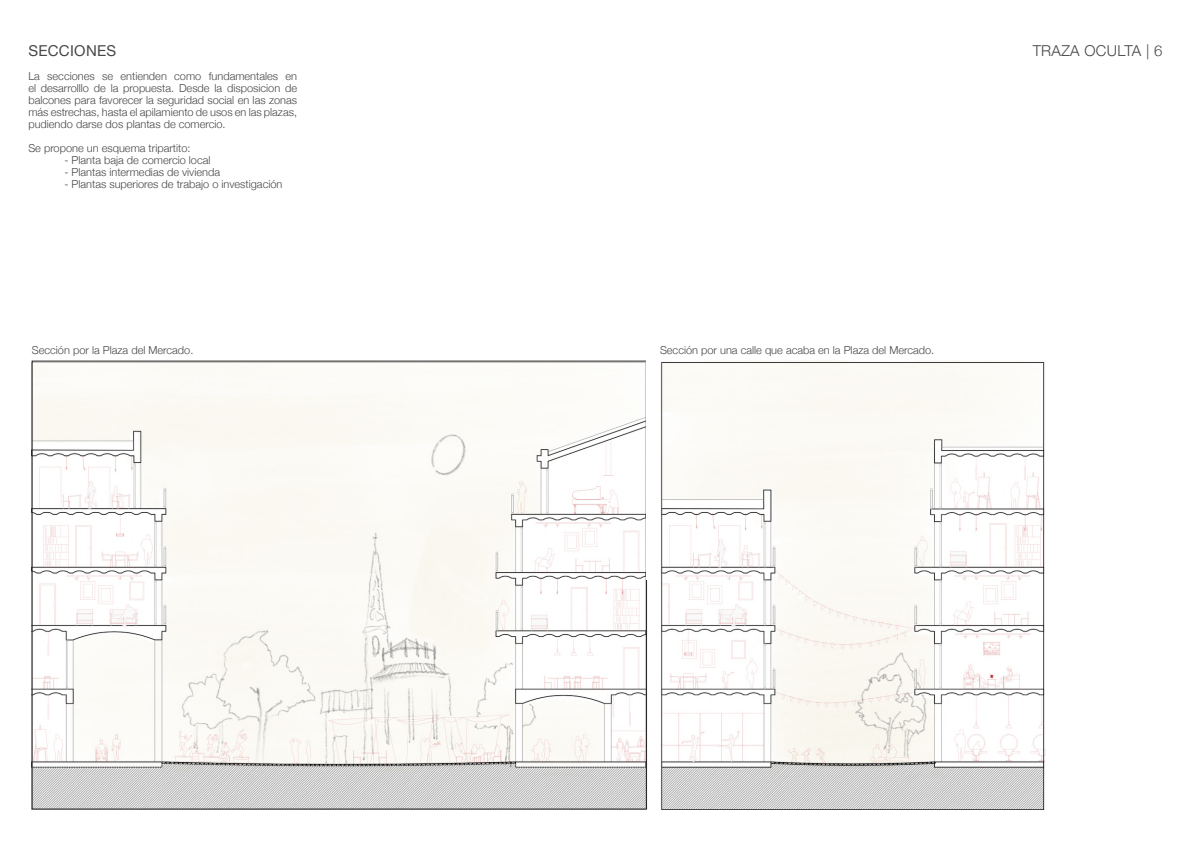
<style>
.page{position:relative;width:1191px;height:842px;background:#fff}
.page>*{position:absolute;margin:0;border:0;box-sizing:border-box;transform-origin:0 0}
.t1{font:300 15px "Helvetica Neue";letter-spacing:.02em;color:#464748}
.t2{font:15px "Helvetica Neue";letter-spacing:.02em;color:#464748}
.t3{font:300 11px/12px "Helvetica Neue";color:#464748;text-align:justify}
</style>
<div class="page">
<img style="left:32px;top:360px;width:1013px;height:449px">
<div style="left:647px;top:360px;width:13px;height:220px;background:#fff"></div>
<p class="t2" style="left:28px;top:40px;width:89px">SECCIONES</p>
<p class="t1" style="left:1032px;top:39px;width:131px">TRAZA OCULTA | 6</p>
<p class="t3" style="left:28px;top:70px;width:270px">La secciones se entienden como fundamentales en el desarrolllo de la propuesta. Desde la disposicion de balcones para favorecer la seguridad social en las zonas más estrechas, hasta el apilamiento de usos en las plazas, pudiendo darse dos plantas de comercio.</p>
<p class="t3" style="left:28px;top:142px;width:164px">Se propone un esquema tripartito:</p>
<p class="t3" style="left:64px;top:154px;width:148px">- Planta baja de comercio local</p>
<p class="t3" style="left:64px;top:166px;width:157px">- Plantas intermedias de vivienda</p>
<p class="t3" style="left:64px;top:178px;width:220px">- Plantas superiores de trabajo o investigación</p>
<p class="t3" style="left:32px;top:343px;width:163px">Sección por la Plaza del Mercado.</p>
<p class="t3" style="left:660px;top:343px;width:276px">Sección por una calle que acaba en la Plaza del Mercado.</p>
</div>
